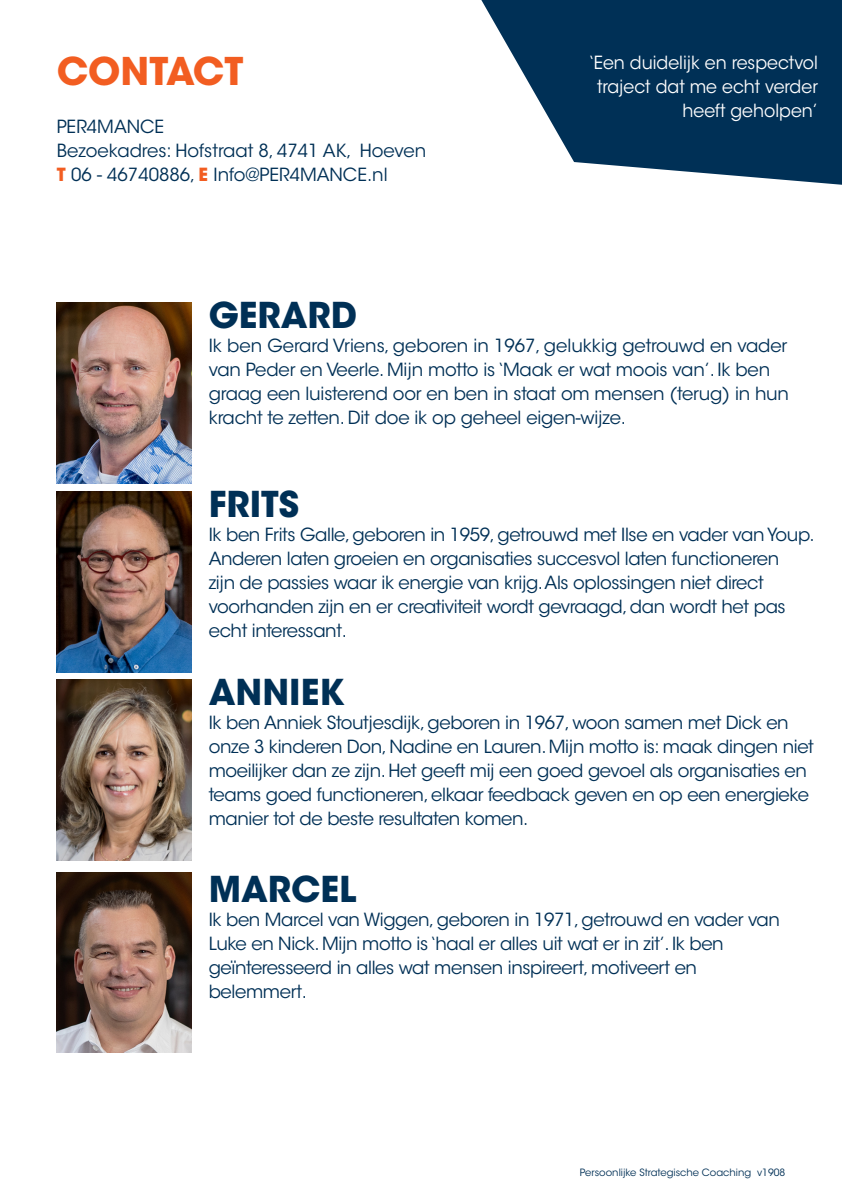
<style>
.page{position:relative;width:842px;height:1191px;background:#fff}
.page>*{position:absolute;margin:0;border:0;box-sizing:border-box;transform-origin:0 0}
.t1{font:700 38px "ITC Avant Garde Std";color:#f25d21}
.t2{font:700 35.4px "ITC Avant Garde Std";color:#003056}
.t3{font:18px/24px "ITC Avant Garde Std";letter-spacing:-.02em;color:#003056}
.t4{font:18px "ITC Avant Garde Std";color:#003056}
.t5{font:18px/24px "ITC Avant Garde Std";color:#fff;text-align:right;scale:.96 1}
.t6{font:10px "ITC Avant Garde Std";color:#003056}
.s1{font-weight:700;color:#f25d21}
</style>
<div class="page">
<img style="left:57px;top:872px;width:135px;height:180px">
<img style="left:57px;top:302px;width:135px;height:181px">
<img style="left:57px;top:491px;width:135px;height:181px">
<img style="left:57px;top:679px;width:135px;height:181px">
<svg style="left:481px;top:0;width:361px;height:185px;fill:#003056"></svg>
<p class="t1" style="left:57px;top:46px;width:188px">CONTACT</p>
<p class="t4" style="left:57px;top:115px;width:109px">PER4MANCE</p>
<p class="t4" style="left:57px;top:139px;width:371px">Bezoekadres: Hofstraat 8, 4741 AK, Hoeven</p>
<p class="t4" style="left:57px;top:163px;width:332px"><span class="s1">T</span> 06 - 46740886, <span class="s1">E</span> Info@PER4MANCE.nl</p>
<p class="t5" style="left:589px;top:51px;width:240px">‘Een duidelijk en respectvol traject dat me echt verder heeft geholpen’</p>
<p class="t2" style="left:209px;top:292px;width:150px">GERARD</p>
<p class="t3" style="left:209px;top:334px;width:582px">Ik ben Gerard Vriens, geboren in 1967, gelukkig getrouwd en vader van Peder en Veerle. Mijn motto is ‘Maak er wat moois van’. Ik ben graag een luisterend oor en ben in staat om mensen (terug) in hun kracht te zetten. Dit doe ik op geheel eigen-wijze.</p>
<p class="t2" style="left:209px;top:481px;width:92px">FRITS</p>
<p class="t3" style="left:209px;top:523px;width:607px">Ik ben Frits Galle, geboren in 1959, getrouwd met Ilse en vader van Youp.<br>Anderen laten groeien en organisaties succesvol laten functioneren<br>zijn de passies waar ik energie van krijg. Als oplossingen niet direct voorhanden zijn en er creativiteit wordt gevraagd, dan wordt het pas echt interessant.</p>
<p class="t2" style="left:209px;top:669px;width:137px">ANNIEK</p>
<p class="t3" style="left:209px;top:711px;width:607px">Ik ben Anniek Stoutjesdijk, geboren in 1967, woon samen met Dick en onze 3 kinderen Don, Nadine en Lauren. Mijn motto is: maak dingen niet moeilijker dan ze zijn. Het geeft mij een goed gevoel als organisaties en teams goed functioneren, elkaar feedback geven en op een energieke manier tot de beste resultaten komen.</p>
<p class="t2" style="left:209px;top:866px;width:149px">MARCEL</p>
<p class="t3" style="left:209px;top:907px;width:573px">Ik ben Marcel van Wiggen, geboren in 1971, getrouwd en vader van Luke en Nick. Mijn motto is ‘haal er alles uit wat er in zit’. Ik ben geïnteresseerd in alles wat mensen inspireert, motiveert en belemmert.</p>
<p class="t6" style="left:580px;top:1166px;width:207px">Persoonlijke Strategische Coaching v1908</p>
</div>
